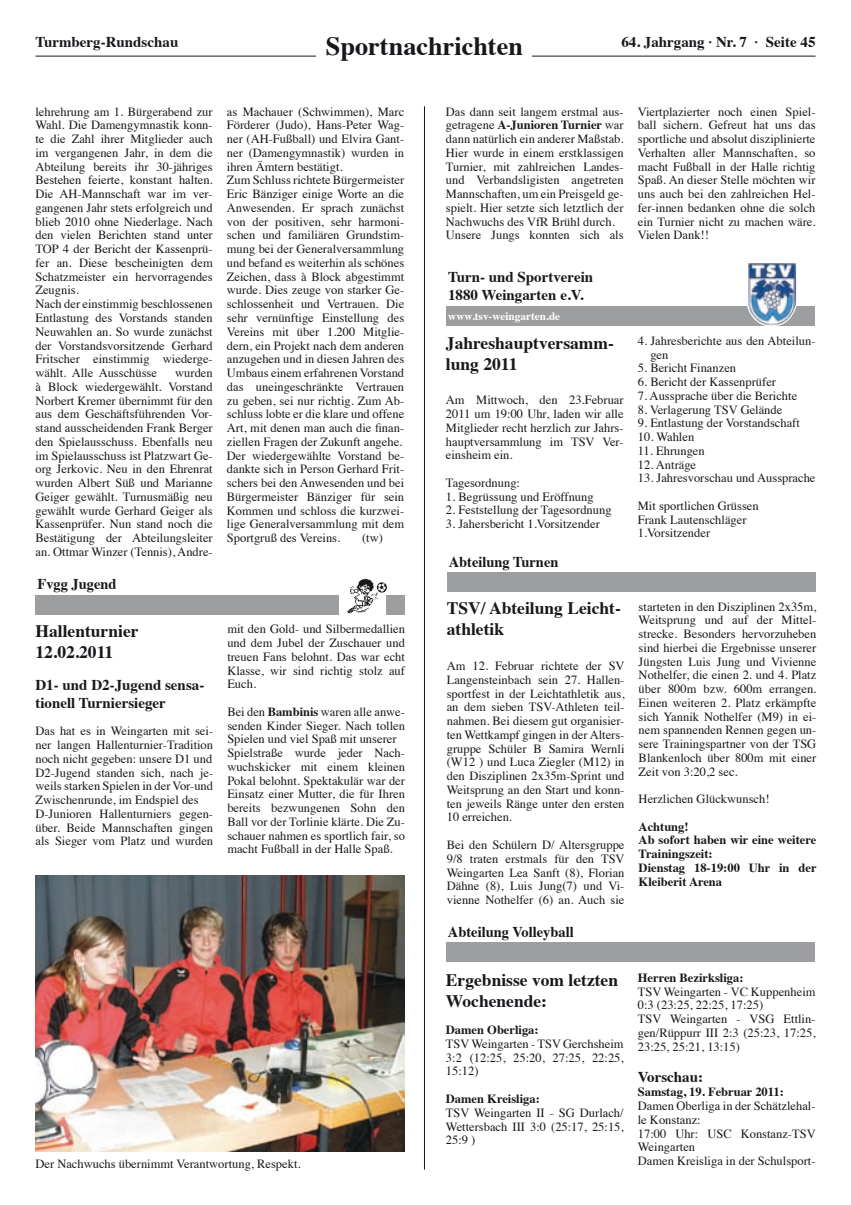
<style>
.page{position:relative;width:851px;height:1205px;background:#fff}
.page>*{position:absolute;margin:0;border:0;box-sizing:border-box;transform-origin:0 0}
.t1{font:700 26.25px "Times";color:#1a171c}
.t2{font:700 17.5px/21px "Times";color:#1a171c}
.t3{font:700 15px/18px "Times";color:#1a171c}
.t4{font:700 15px "Times";color:#1a171c;scale:.96 1}
.t5{font:12.5px/13.8px "Times";color:#1a171c}
.t6{font:700 12.5px/13.8px "Times";color:#1a171c}
.t7{font:700 11.25px "Times";color:#fff}
.s1{font-weight:700}
</style>
<div class="page">
<hr style="left:35px;top:56px;width:780px;height:1px;background:#1a171c">
<hr style="left:424px;top:106px;width:1px;height:1063px;background:#1a171c">
<div style="left:35px;top:595px;width:303px;height:19px;background:#9d9ea0"></div>
<div style="left:386px;top:595px;width:18px;height:19px;background:#9d9ea0"></div>
<img style="left:347px;top:578px;width:40px;height:36px">
<img style="left:36px;top:875px;width:368px;height:276px">
<div style="left:446px;top:307px;width:368px;height:19px;background:#9d9ea0"></div>
<img style="left:746px;top:263px;width:51px;height:63px">
<div style="left:446px;top:572px;width:369px;height:20px;background:#9d9ea0"></div>
<div style="left:446px;top:942px;width:368px;height:20px;background:#9d9ea0"></div>
<div style="left:316px;top:35px;width:216px;height:45px;background:#fff"></div>
<p class="t3" style="left:35px;top:31px;width:144px">Turmberg-Rundschau</p>
<p class="t3" style="left:621px;top:31px;width:196px">64. Jahrgang · Nr. 7 · Seite 45</p>
<h1 class="t1" style="left:326px;top:21px;width:198px">Sportnachrichten</h1>
<p class="t5" style="left:35px;top:104px;width:179px">lehrehrung am 1. Bürgerabend zur<br>Wahl. Die Damengymnastik konn&shy;te die Zahl ihrer Mitglieder auch im vergangenen Jahr, in dem die<br>Abteilung bereits ihr 30-jähriges<br>Bestehen feierte, konstant halten.<br>Die AH-Mannschaft war im ver&shy;gangenen Jahr stets erfolgreich und blieb 2010 ohne Niederlage. Nach den vielen Berichten stand unter<br>TOP 4 der Bericht der Kassenprü&shy;fer an. Diese bescheinigten dem<br>Schatzmeister ein hervorragendes<br>Zeugnis.<br>Nach der einstimmig beschlossenen<br>Entlastung des Vorstands standen<br>Neuwahlen an. So wurde zunächst der Vorstandsvorsitzende Gerhard<br>Fritscher einstimmig wiederge&shy;wählt. Alle Ausschüsse</p>
<p class="t5" style="left:35px;top:365px;width:179px;text-align:justify;text-indent:140px">wurden à Block wiedergewählt. Vorstand Norbert Kremer übernimmt für den aus dem Geschäftsführenden Vor&shy;stand ausscheidenden Frank Berger den Spielausschuss. Ebenfalls neu im Spielausschuss ist Platzwart Ge&shy;org Jerkovic. Neu in den Ehrenrat wurden Albert Süß und Marianne Geiger gewählt. Turnusmäßig neu gewählt wurde Gerhard Geiger als Kassenprüfer. Nun stand noch die Bestätigung der Abteilungsleiter an. Ottmar Winzer (Tennis), Andre-</p>
<p class="t4" style="left:37px;top:570px;width:84px">Fvgg Jugend</p>
<h2 class="t2" style="left:35px;top:619px;width:105px">Hallenturnier<br>12.02.2011</h2>
<p class="t3" style="left:35px;top:674px;width:170px">D1- und D2-Jugend sensa&shy;tionell Turniersieger</p>
<p class="t5" style="left:35px;top:723px;width:179px">Das hat es in Weingarten mit sei&shy;ner langen Hallenturnier-Tradition noch nicht gegeben: unsere D1 und D2-Jugend standen sich, nach je&shy;weils starken Spielen in der Vor-und Zwischenrunde, im Endspiel des D-Junioren Hallenturniers gegen&shy;über. Beide Mannschaften gingen als Sieger vom Platz und wurden</p>
<p class="t5" style="left:227px;top:104px;width:179px">as Machauer (Schwimmen), Marc<br>Förderer (Judo), Hans-Peter Wag&shy;ner (AH-Fußball) und Elvira Gant&shy;ner (Damengymnastik) wurden in ihren Ämtern bestätigt.<br>Zum Schluss richtete Bürgermeister<br>Eric Bänziger einige Worte an die<br>Anwesenden. Er sprach zunächst von der positiven, sehr harmoni&shy;schen und familiären Grundstim&shy;mung bei der Generalversammlung und befand es weiterhin als schönes<br>Zeichen, dass à Block abgestimmt wurde. Dies zeuge von starker Ge&shy;schlossenheit und Vertrauen. Die sehr vernünftige Einstellung des<br>Vereins mit über 1.200 Mitglie&shy;dern, ein Projekt nach dem anderen anzugehen und in diesen Jahren des<br>Umbaus einem erfahrenen Vorstand das uneingeschränkte Vertrauen zu geben, sei nur richtig. Zum Ab&shy;schluss lobte er die klare und offene<br>Art, mit denen man auch die finan&shy;ziellen Fragen der Zukunft angehe.<br>Der wiedergewählte Vorstand be&shy;dankte sich in Person Gerhard Frit&shy;schers bei den Anwesenden und bei<br>Bürgermeister Bänziger für sein<br>Kommen und schloss die kurzwei&shy;lige Generalversammlung mit dem<br>Sportgruß des Vereins.</p>
<p class="t5" style="left:362px;top:530px;width:22px">(tw)</p>
<p class="t5" style="left:227px;top:621px;width:179px;text-align:justify">mit den Gold- und Silbermedallien und dem Jubel der Zuschauer und treuen Fans belohnt. Das war echt Klasse, wir sind richtig stolz auf Euch.</p>
<p class="t5" style="left:227px;top:704px;width:179px">Bei den <span class="s1">Bambinis</span> waren alle anwe&shy;senden Kinder Sieger. Nach tollen Spielen und viel Spaß mit unserer Spielstraße wurde jeder Nach&shy;wuchskicker mit einem kleinen Pokal belohnt. Spektakulär war der Einsatz einer Mutter, die für Ihren bereits bezwungenen Sohn den Ball vor der Torlinie klärte. Die Zu&shy;schauer nahmen es sportlich fair, so macht Fußball in der Halle Spaß.</p>
<p class="t5" style="left:35px;top:1156px;width:267px">Der Nachwuchs übernimmt Verantwortung, Respekt.</p>
<p class="t5" style="left:446px;top:104px;width:179px">Das dann seit langem erstmal aus&shy;getragene <span class="s1">A-Junioren Turnier</span> war dann natürlich ein anderer Maßstab.<br>Hier wurde in einem erstklassigen Turnier, mit zahlreichen Landes&shy;und Verbandsligisten angetreten Mannschaften, um ein Preisgeld ge&shy;spielt. Hier setzte sich letztlich der Nachwuchs des VfR Brühl durch.<br>Unsere Jungs konnten sich als</p>
<p class="t5" style="left:637px;top:104px;width:179px;text-align:justify">Viertplazierter noch einen Spiel&shy;ball sichern. Gefreut hat uns das sportliche und absolut disziplinierte Verhalten aller Mannschaften, so macht Fußball in der Halle richtig Spaß. An dieser Stelle möchten wir uns auch bei den zahlreichen Hel&shy;fer-innen bedanken ohne die solch ein Turnier nicht zu machen wäre.<br>Vielen Dank!!</p>
<p class="t3" style="left:448px;top:267px;width:147px">Turn- und Sportverein<br>1880 Weingarten e.V.</p>
<p class="t7" style="left:448px;top:305px;width:113px">www.tsv-weingarten.de</p>
<h2 class="t2" style="left:446px;top:330px;width:169px">Jahreshauptversamm&shy;lung 2011</h2>
<p class="t5" style="left:446px;top:392px;width:179px;text-align:justify">Am Mittwoch, den 23.Februar 2011 um 19:00 Uhr, laden wir alle Mitglieder recht herzlich zur Jahrs&shy;hauptversammlung im TSV Ver&shy;einsheim ein.</p>
<p class="t5" style="left:446px;top:475px;width:76px">Tagesordnung:</p>
<p class="t5" style="left:446px;top:488px;width:149px">1. Begrüssung und Eröffnung</p>
<p class="t5" style="left:446px;top:502px;width:167px">2. Feststellung der Tagesordnung</p>
<p class="t5" style="left:446px;top:516px;width:155px">3. Jahersbericht 1.Vorsitzender</p>
<p class="t4" style="left:449px;top:547px;width:116px">Abteilung Turnen</p>
<h2 class="t2" style="left:446px;top:596px;width:176px">TSV/ Abteilung Leicht&shy;athletik</h2>
<p class="t5" style="left:446px;top:658px;width:179px;text-align:justify">Am 12. Februar richtete der SV Langensteinbach sein 27. Hallen&shy;sportfest in der Leichtathletik aus, an dem sieben TSV-Athleten teil&shy;nahmen. Bei diesem gut organisier&shy;ten Wettkampf gingen in der Alters&shy;gruppe Schüler B Samira Wernli (W12 ) und Luca Ziegler (M12) in den Disziplinen 2x35m-Sprint und Weitsprung an den Start und konn&shy;ten jeweils Ränge unter den ersten 10 erreichen.</p>
<p class="t5" style="left:446px;top:837px;width:179px;text-align:justify">Bei den Schülern D/ Altersgruppe 9/8 traten erstmals für den TSV Weingarten Lea Sanft (8), Florian Dähne (8), Luis Jung(7) und Vi&shy;vienne Nothelfer (6) an. Auch sie</p>
<p class="t4" style="left:448px;top:917px;width:132px">Abteilung Volleyball</p>
<h2 class="t2" style="left:446px;top:967px;width:174px">Ergebnisse vom letzten<br>Wochenende:</h2>
<p class="t6" style="left:446px;top:1022px;width:94px">Damen Oberliga:</p>
<p class="t5" style="left:446px;top:1036px;width:179px;text-align:justify">TSV Weingarten - TSV Gerchsheim 3:2 (12:25, 25:20, 27:25, 22:25, 15:12)</p>
<p class="t6" style="left:446px;top:1090px;width:95px">Damen Kreisliga:</p>
<p class="t5" style="left:446px;top:1104px;width:179px;text-align:justify">TSV Weingarten II - SG Durlach/ Wettersbach III 3:0 (25:17, 25:15, 25:9 )</p>
<p class="t5" style="left:650px;top:333px;width:167px;text-indent:-13px">4. Jahresberichte aus den Abteilun&shy;gen</p>
<p class="t5" style="left:637px;top:360px;width:100px">5. Bericht Finanzen</p>
<p class="t5" style="left:637px;top:374px;width:140px">6. Bericht der Kassenprüfer</p>
<p class="t5" style="left:637px;top:388px;width:161px">7. Aussprache über die Berichte</p>
<p class="t5" style="left:637px;top:401px;width:146px">8. Verlagerung TSV Gelände</p>
<p class="t5" style="left:637px;top:415px;width:164px">9. Entlastung der Vorstandschaft</p>
<p class="t5" style="left:637px;top:429px;width:58px">10. Wahlen</p>
<p class="t5" style="left:637px;top:443px;width:68px">11. Ehrungen</p>
<p class="t5" style="left:637px;top:456px;width:60px">12. Anträge</p>
<p class="t5" style="left:637px;top:470px;width:179px">13. Jahresvorschau und Aussprache</p>
<p class="t5" style="left:637px;top:498px;width:122px">Mit sportlichen Grüssen<br>Frank Lautenschläger<br>1.Vorsitzender</p>
<p class="t5" style="left:638px;top:598px;width:179px;text-align:justify">starteten in den Disziplinen 2x35m, Weitsprung und auf der Mittel&shy;strecke. Besonders hervorzuheben sind hierbei die Ergebnisse unserer Jüngsten Luis Jung und Vivienne Nothelfer, die einen 2. und 4. Platz über 800m bzw. 600m errangen.<br>Einen weiteren 2. Platz erkämpfte sich Yannik Nothelfer (M9) in ei&shy;nem spannenden Rennen gegen un&shy;sere Trainingspartner von der TSG Blankenloch über 800m mit einer Zeit von 3:20,2 sec.</p>
<p class="t5" style="left:638px;top:791px;width:132px">Herzlichen Glückwunsch!</p>
<p class="t6" style="left:638px;top:818px;width:179px">Achtung!<br>Ab sofort haben wir eine weitere<br>Trainingszeit:<br>Dienstag 18-19:00 Uhr in der<br>Kleiberit Arena</p>
<p class="t6" style="left:637px;top:969px;width:107px">Herren Bezirksliga:</p>
<p class="t5" style="left:637px;top:983px;width:179px">TSV Weingarten - VC Kuppenheim<br>0:3 (23:25, 22:25, 17:25)<br>TSV Weingarten - VSG Ettlin&shy;gen/Rüppurr III 2:3 (25:23, 17:25,<br>23:25, 25:21, 13:15)</p>
<p class="t3" style="left:637px;top:1067px;width:67px">Vorschau:</p>
<p class="t6" style="left:637px;top:1084px;width:147px">Samstag, 19. Februar 2011:</p>
<p class="t5" style="left:637px;top:1098px;width:179px">Damen Oberliga in der Schätzlehal&shy;le Konstanz:<br>17:00 Uhr: USC Konstanz-TSV<br>Weingarten<br>Damen Kreisliga in der Schulsport-</p>
</div>
